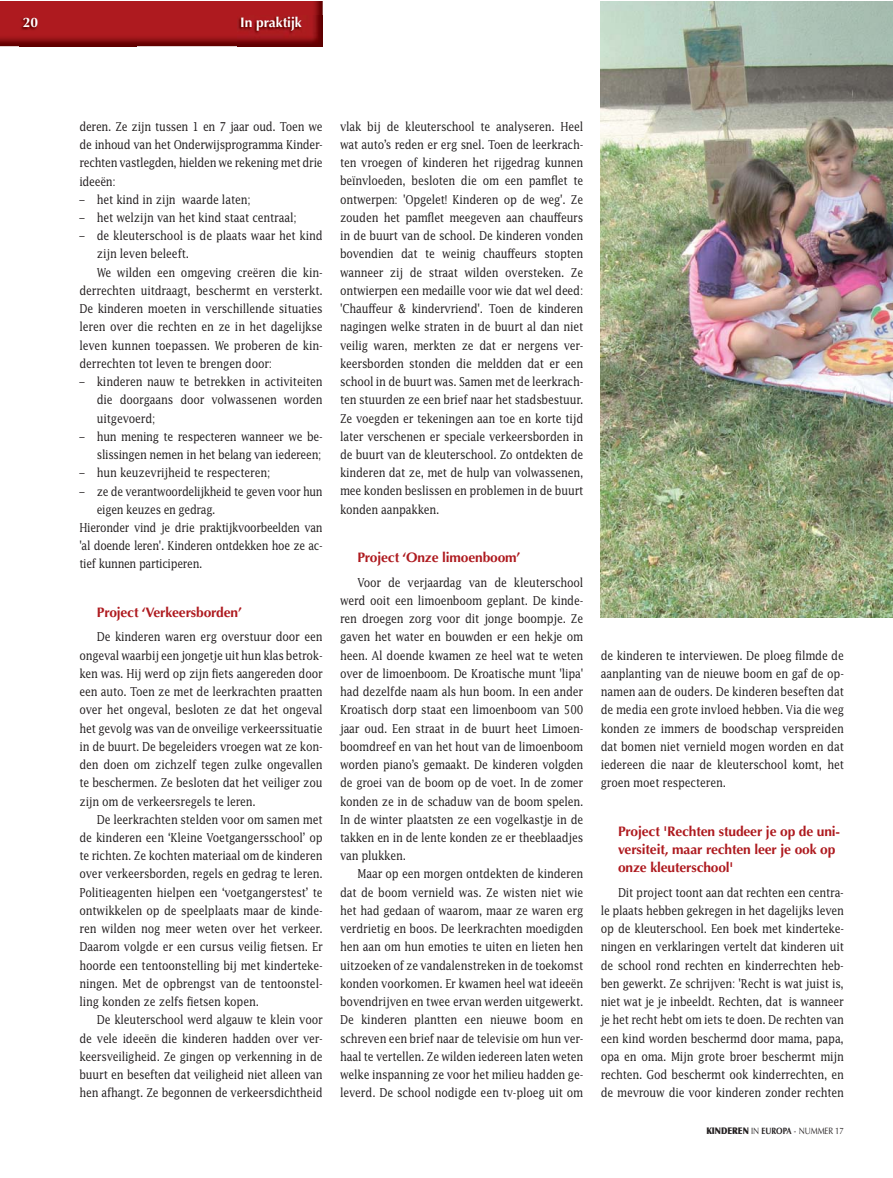
<style>
.page{position:relative;width:893px;height:1178px;background:#fff}
.page>*{position:absolute;margin:0;border:0;box-sizing:border-box;transform-origin:0 0}
.t1{font:700 13.8px/18.3px "Optima LT Std";letter-spacing:-.01em;color:#ae1a1f}
.t2{font:700 13.8px "Optima LT Std";color:#fff}
.t3{font:12.3px/18.3px "Lucida Std";letter-spacing:-.015em;color:#231f20;text-align:justify;scale:.85 1}
.t4{font:12.3px "Lucida Std";letter-spacing:-.015em;color:#231f20;scale:.84 1}
.t5{font:9.15px "Optima LT Std";letter-spacing:-.005em;color:#231f20;scale:.85 1}
.s1{font-weight:900}
.s2{font-weight:700}
</style>
<div class="page">
<img style="left:0;top:2px;width:323px;height:44px">
<img style="left:19px;top:17px;width:117px;height:30px">
<img style="left:237px;top:46px;width:86px;height:1px">
<img style="left:237px;top:16px;width:86px;height:30px">
<img style="left:600px;top:2px;width:292px;height:615px">
<p class="t2" style="left:23px;top:16px;width:17px">20</p>
<p class="t2" style="left:240px;top:16px;width:63px">In praktijk</p>
<p class="t3" style="left:79px;top:118px;width:288px">deren. Ze zijn tussen 1 en 7 jaar oud. Toen we de inhoud van het Onderwijsprogramma Kinder&shy;rechten vastlegden, hielden we rekening met drie ideeën:</p>
<p class="t3" style="left:79px;top:191px;width:203px">– het kind in zijn waarde laten;</p>
<p class="t3" style="left:79px;top:210px;width:257px">– het welzijn van het kind staat centraal;</p>
<p class="t3" style="left:79px;top:228px;width:288px">– de kleuterschool is de plaats waar het kind</p>
<p class="t3" style="left:97px;top:246px;width:110px">zijn leven beleeft.</p>
<p class="t3" style="left:97px;top:264px;width:267px">We wilden een omgeving creëren die kin-</p>
<p class="t3" style="left:79px;top:283px;width:288px">derrechten uitdraagt, beschermt en versterkt.</p>
<p class="t3" style="left:79px;top:301px;width:288px">De kinderen moeten in verschillende situaties</p>
<p class="t3" style="left:79px;top:319px;width:288px">leren over die rechten en ze in het dagelijkse</p>
<p class="t3" style="left:79px;top:337px;width:288px">leven kunnen toepassen. We proberen de kin-</p>
<p class="t3" style="left:79px;top:355px;width:228px">derrechten tot leven te brengen door:</p>
<p class="t3" style="left:97px;top:374px;width:267px;text-indent:-17px">– kinderen nauw te betrekken in activiteiten die doorgaans door volwassenen worden uitgevoerd;</p>
<p class="t3" style="left:79px;top:428px;width:288px;text-align:right">– hun mening te respecteren wanneer we be&shy;slissingen nemen in het belang van iedereen;</p>
<p class="t3" style="left:79px;top:465px;width:226px">– hun keuzevrijheid te respecteren;</p>
<p class="t4" style="left:79px;top:486px;width:291px">– ze de verantwoordelijkheid te geven voor hun</p>
<p class="t4" style="left:97px;top:504px;width:143px">eigen keuzes en gedrag.</p>
<p class="t4" style="left:79px;top:523px;width:291px">Hieronder vind je drie praktijkvoorbeelden van</p>
<p class="t4" style="left:79px;top:541px;width:291px">'al doende leren'. Kinderen ontdekken hoe ze ac-</p>
<p class="t4" style="left:79px;top:559px;width:148px">tief kunnen participeren.</p>
<p class="t1" style="left:97px;top:604px;width:146px">Project ‘Verkeersborden’</p>
<p class="t3" style="left:79px;top:629px;width:288px;text-indent:17px">De kinderen waren erg overstuur door een ongeval waarbij een jongetje uit hun klas betrok&shy;ken was. Hij werd op zijn fiets aangereden door een auto. Toen ze met de leerkrachten praatten over het ongeval, besloten ze dat het ongeval het gevolg was van de onveilige verkeerssituatie in de buurt. De begeleiders vroegen wat ze kon&shy;den doen om zichzelf tegen zulke ongevallen te beschermen. Ze besloten dat het veiliger zou zijn om de verkeersregels te leren.</p>
<p class="t3" style="left:79px;top:811px;width:288px;text-indent:17px">De leerkrachten stelden voor om samen met de kinderen een ‘Kleine Voetgangersschool’ op te richten. Ze kochten materiaal om de kinderen over verkeersborden, regels en gedrag te leren.<br>Politieagenten hielpen een ‘voetgangerstest’ te ontwikkelen op de speelplaats maar de kinde&shy;ren wilden nog meer weten over het verkeer.<br>Daarom volgde er een cursus veilig fietsen. Er hoorde een tentoonstelling bij met kinderteke&shy;ningen. Met de opbrengst van de tentoonstel&shy;ling konden ze zelfs fietsen kopen.</p>
<p class="t3" style="left:79px;top:1012px;width:288px;text-indent:17px">De kleuterschool werd algauw te klein voor de vele ideeën die kinderen hadden over ver&shy;keersveiligheid. Ze gingen op verkenning in de buurt en beseften dat veiligheid niet alleen van hen afhangt. Ze begonnen de verkeersdichtheid</p>
<p class="t3" style="left:340px;top:118px;width:288px">vlak bij de kleuterschool te analyseren. Heel wat auto’s reden er erg snel. Toen de leerkrach&shy;ten vroegen of kinderen het rijgedrag kunnen beïnvloeden, besloten die om een pamflet te ontwerpen: 'Opgelet! Kinderen op de weg'. Ze zouden het pamflet meegeven aan chauffeurs in de buurt van de school. De kinderen vonden bovendien dat te weinig chauffeurs stopten wanneer zij de straat wilden oversteken. Ze ontwierpen een medaille voor wie dat wel deed: 'Chauffeur &amp; kindervriend'. Toen de kinderen nagingen welke straten in de buurt al dan niet veilig waren, merkten ze dat er nergens ver&shy;keersborden stonden die meldden dat er een school in de buurt was. Samen met de leerkrach&shy;ten stuurden ze een brief naar het stadsbestuur.<br>Ze voegden er tekeningen aan toe en korte tijd later verschenen er speciale verkeersborden in de buurt van de kleuterschool. Zo ontdekten de kinderen dat ze, met de hulp van volwassenen, mee konden beslissen en problemen in de buurt konden aanpakken.</p>
<p class="t1" style="left:357px;top:550px;width:164px">Project ‘Onze limoenboom’</p>
<p class="t3" style="left:340px;top:574px;width:288px;text-indent:17px">Voor de verjaardag van de kleuterschool werd ooit een limoenboom geplant. De kinde&shy;ren droegen zorg voor dit jonge boompje. Ze gaven het water en bouwden er een hekje om heen. Al doende kwamen ze heel wat te weten over de limoenboom. De Kroatische munt 'lipa' had dezelfde naam als hun boom. In een ander Kroatisch dorp staat een limoenboom van 500 jaar oud. Een straat in de buurt heet Limoen&shy;boomdreef en van het hout van de limoenboom worden piano’s gemaakt. De kinderen volgden de groei van de boom op de voet. In de zomer konden ze in de schaduw van de boom spelen.<br>In de winter plaatsten ze een vogelkastje in de takken en in de lente konden ze er theeblaadjes van plukken.</p>
<p class="t3" style="left:340px;top:866px;width:288px;text-indent:17px">Maar op een morgen ontdekten de kinderen dat de boom vernield was. Ze wisten niet wie het had gedaan of waarom, maar ze waren erg verdrietig en boos. De leerkrachten moedigden hen aan om hun emoties te uiten en lieten hen uitzoeken of ze vandalenstreken in de toekomst konden voorkomen. Er kwamen heel wat ideeën bovendrijven en twee ervan werden uitgewerkt.<br>De kinderen plantten een nieuwe boom en schreven een brief naar de televisie om hun ver&shy;haal te vertellen. Ze wilden iedereen laten weten welke inspanning ze voor het milieu hadden ge&shy;leverd. De school nodigde een tv-ploeg uit om</p>
<p class="t3" style="left:600px;top:647px;width:288px">de kinderen te interviewen. De ploeg filmde de aanplanting van de nieuwe boom en gaf de op&shy;namen aan de ouders. De kinderen beseften dat de media een grote invloed hebben. Via die weg konden ze immers de boodschap verspreiden dat bomen niet vernield mogen worden en dat iedereen die naar de kleuterschool komt, het groen moet respecteren.</p>
<p class="t1" style="left:618px;top:823px;width:224px">Project 'Rechten studeer je op de uni&shy;versiteit, maar rechten leer je ook op onze kleuterschool'</p>
<p class="t3" style="left:600px;top:884px;width:288px;text-indent:17px">Dit project toont aan dat rechten een centra&shy;le plaats hebben gekregen in het dagelijks leven op de kleuterschool. Een boek met kinderteke&shy;ningen en verklaringen vertelt dat kinderen uit de school rond rechten en kinderrechten heb&shy;ben gewerkt. Ze schrijven: 'Recht is wat juist is, niet wat je je inbeeldt. Rechten, dat is wanneer je het recht hebt om iets te doen. De rechten van een kind worden beschermd door mama, papa, opa en oma. Mijn grote broer beschermt mijn rechten. God beschermt ook kinderrechten, en de mevrouw die voor kinderen zonder rechten</p>
<p class="t5" style="left:706px;top:1127px;width:163px"><span class="s1">KINDEREN</span> IN <span class="s2">EUROPA</span> - NUMMER 17</p>
</div>
